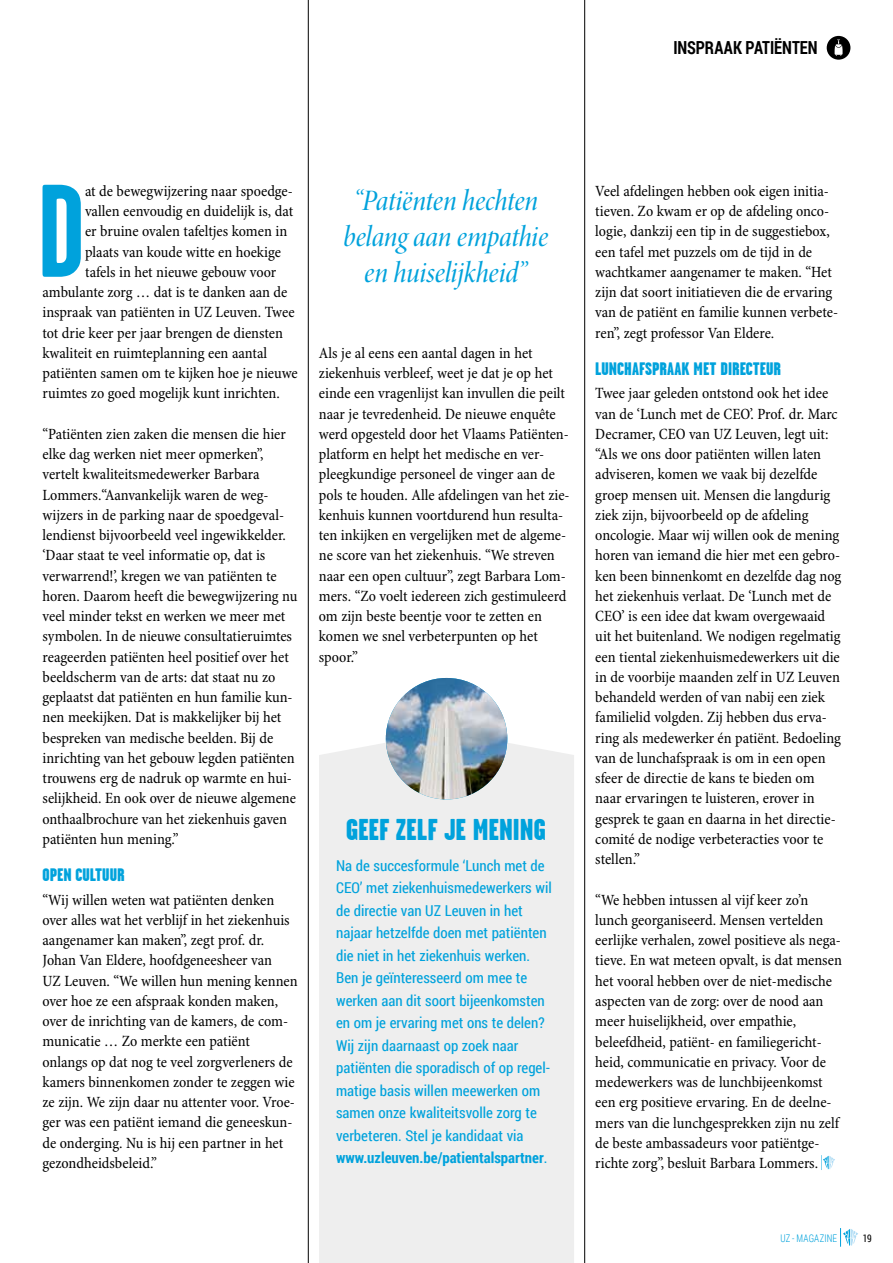
<style>
.page{position:relative;width:893px;height:1263px;background:#fff}
.page>*{position:absolute;margin:0;border:0;box-sizing:border-box;transform-origin:0 0}
.t1{font:700 131.4px "Garage Gothic";color:#00a2dc}
.t2{font:30px/36px "Minion Pro Medium Cn It Disp";letter-spacing:-.005em;color:#00a2dc;text-align:center}
.t3{font:900 30px "Garage Gothic";color:#00a2dc}
.t4{font:900 18px "Garage Gothic";color:#00a2dc}
.t5{font:700 18px "Roboto Condensed";color:#000;scale:.9 1}
.t6{font:condensed 15.75px/20.2px "Minion Pro";color:#000}
.t7{font:15px/22.5px "Roboto Condensed";color:#00a2dc}
.t8{font:300 10.5px "Roboto Condensed";letter-spacing:.015em;color:#00a2dc;scale:.9 1}
.t9{font:10.5px "Roboto Condensed";color:#000;scale:.9 1}
.s1{font-weight:700}
</style>
<div class="page">
<svg style="left:840px;top:1228px;width:18px;height:19px"></svg>
<div style="left:827px;top:36px;width:23px;height:24px;background:#000;border-radius:50%"></div>
<div style="left:319px;top:733px;width:255px;height:530px;background:#eee"></div>
<svg style="left:823px;top:1156px;width:12px;height:13px"></svg>
<svg style="left:834px;top:40px;width:9px;height:16px"></svg>
<hr style="left:308px;top:0;width:1px;height:1263px;background:#000">
<hr style="left:584px;top:0;width:1px;height:1263px;background:#000">
<img style="left:386px;top:678px;width:121px;height:121px;border-radius:61px">
<p class="t5" style="left:673px;top:35px;width:162px">INSPRAAK PATIËNTEN</p>
<h1 class="t1" style="left:37px;top:161px;width:49px">D</h1>
<p class="t6" style="left:85px;top:181px;width:209px">at de bewegwijzering naar spoedge-</p>
<p class="t6" style="left:85px;top:201px;width:210px">vallen eenvoudig en duidelijk is, dat</p>
<p class="t6" style="left:85px;top:222px;width:204px">er bruine ovalen tafeltjes komen in</p>
<p class="t6" style="left:85px;top:242px;width:197px">plaats van koude witte en hoekige</p>
<p class="t6" style="left:85px;top:262px;width:193px">tafels in het nieuwe gebouw voor</p>
<p class="t6" style="left:43px;top:283px;width:246px">ambulante zorg … dat is te danken aan de</p>
<p class="t6" style="left:43px;top:303px;width:254px">inspraak van patiënten in UZ Leuven. Twee</p>
<p class="t6" style="left:43px;top:323px;width:242px">tot drie keer per jaar brengen de diensten</p>
<p class="t6" style="left:43px;top:343px;width:226px">kwaliteit en ruimteplanning een aantal</p>
<p class="t6" style="left:43px;top:364px;width:257px">patiënten samen om te kijken hoe je nieuwe</p>
<p class="t6" style="left:43px;top:384px;width:239px">ruimtes zo goed mogelijk kunt inrichten.</p>
<p class="t6" style="left:43px;top:424px;width:257px">“Patiënten zien zaken die mensen die hier elke dag werken niet meer opmerken”, vertelt kwaliteitsmedewerker Barbara Lommers.“Aanvankelijk waren de weg&shy;wijzers in de parking naar de spoedgeval&shy;lendienst bijvoorbeeld veel ingewikkelder. ‘Daar staat te veel informatie op, dat is verwarrend!’, kregen we van patiënten te horen. Daarom heeft die bewegwijzering nu veel minder tekst en werken we meer met symbolen. In de nieuwe consultatieruimtes reageerden patiënten heel positief over het beeldscherm van de arts: dat staat nu zo geplaatst dat patiënten en hun familie kun&shy;nen meekijken. Dat is makkelijker bij het bespreken van medische beelden. Bij de inrichting van het gebouw legden patiënten trouwens erg de nadruk op warmte en hui&shy;selijkheid. En ook over de nieuwe algemene onthaalbrochure van het ziekenhuis gaven patiënten hun mening.”</p>
<p class="t4" style="left:43px;top:865px;width:84px">OPEN CULTUUR</p>
<p class="t6" style="left:43px;top:890px;width:257px">“Wij willen weten wat patiënten denken over alles wat het verblijf in het ziekenhuis aangenamer kan maken”, zegt prof. dr.<br>Johan Van Eldere, hoofdgeneesheer van<br>UZ Leuven. “We willen hun mening kennen over hoe ze een afspraak konden maken, over de inrichting van de kamers, de com&shy;municatie … Zo merkte een patiënt onlangs op dat nog te veel zorgverleners de kamers binnenkomen zonder te zeggen wie ze zijn. We zijn daar nu attenter voor. Vroe&shy;ger was een patiënt iemand die geneeskun&shy;de onderging. Nu is hij een partner in het gezondheidsbeleid.”</p>
<h2 class="t2" style="left:343px;top:183px;width:206px">“Patiënten hechten belang aan empathie en huiselijkheid”</h2>
<p class="t6" style="left:319px;top:343px;width:252px">Als je al eens een aantal dagen in het ziekenhuis verbleef, weet je dat je op het einde een vragenlijst kan invullen die peilt naar je tevredenheid. De nieuwe enquête werd opgesteld door het Vlaams Patiënten&shy;platform en helpt het medische en ver&shy;pleegkundige personeel de vinger aan de pols te houden. Alle afdelingen van het zie&shy;kenhuis kunnen voortdurend hun resulta&shy;ten inkijken en vergelijken met de algeme&shy;ne score van het ziekenhuis. “We streven naar een open cultuur”, zegt Barbara Lom&shy;mers. “Zo voelt iedereen zich gestimuleerd om zijn beste beentje voor te zetten en komen we snel verbeterpunten op het spoor.”</p>
<h2 class="t3" style="left:346px;top:812px;width:201px">GEEF ZELF JE MENING</h2>
<p class="t7" style="left:336px;top:853px;width:217px">Na de succesformule ‘Lunch met de CEO’ met ziekenhuismedewerkers wil de directie van UZ Leuven in het najaar hetzelfde doen met patiënten die niet in het ziekenhuis werken.<br>Ben je geïnteresseerd om mee te werken aan dit soort bijeenkomsten en om je ervaring met ons te delen?<br>Wij zijn daarnaast op zoek naar patiënten die sporadisch of op regel&shy;matige basis willen meewerken om samen onze kwaliteitsvolle zorg te verbeteren. Stel je kandidaat via <span class="s1">www.uzleuven.be/patientalspartner</span>.</p>
<p class="t6" style="left:595px;top:181px;width:244px">Veel afdelingen hebben ook eigen initia&shy;tieven. Zo kwam er op de afdeling onco&shy;logie, dankzij een tip in de suggestiebox, een tafel met puzzels om de tijd in de wachtkamer aangenamer te maken. “Het zijn dat soort initiatieven die de ervaring van de patiënt en familie kunnen verbete&shy;ren”, zegt professor Van Eldere.</p>
<p class="t4" style="left:595px;top:359px;width:187px">LUNCHAFSPRAAK MET DIRECTEUR</p>
<p class="t6" style="left:595px;top:384px;width:248px">Twee jaar geleden ontstond ook het idee van de ‘Lunch met de CEO’. Prof. dr. Marc Decramer, CEO van UZ Leuven, legt uit: “Als we ons door patiënten willen laten adviseren, komen we vaak bij dezelfde groep mensen uit. Mensen die langdurig ziek zijn, bijvoorbeeld op de afdeling oncologie. Maar wij willen ook de mening horen van iemand die hier met een gebro&shy;ken been binnenkomt en dezelfde dag nog het ziekenhuis verlaat. De ‘Lunch met de CEO’ is een idee dat kwam overgewaaid uit het buitenland. We nodigen regelmatig een tiental ziekenhuismedewerkers uit die in de voorbije maanden zelf in UZ Leuven behandeld werden of van nabij een ziek familielid volgden. Zij hebben dus erva&shy;ring als medewerker én patiënt. Bedoeling van de lunchafspraak is om in een open sfeer de directie de kans te bieden om naar ervaringen te luisteren, erover in gesprek te gaan en daarna in het directie&shy;comité de nodige verbeteracties voor te stellen.”</p>
<p class="t6" style="left:595px;top:890px;width:248px">“We hebben intussen al vijf keer zo’n lunch georganiseerd. Mensen vertelden eerlijke verhalen, zowel positieve als nega&shy;tieve. En wat meteen opvalt, is dat mensen het vooral hebben over de niet-medische aspecten van de zorg: over de nood aan meer huiselijkheid, over empathie, beleefdheid, patiënt- en familiegericht&shy;heid, communicatie en privacy. Voor de medewerkers was de lunchbijeenkomst een erg positieve ervaring. En de deelne&shy;mers van die lunchgesprekken zijn nu zelf de beste ambassadeurs voor patiëntge&shy;richte zorg”, besluit Barbara Lommers.</p>
<p class="t8" style="left:780px;top:1231px;width:65px">UZ - MAGAZINE</p>
<p class="t9" style="left:863px;top:1231px;width:11px">19</p>
</div>
